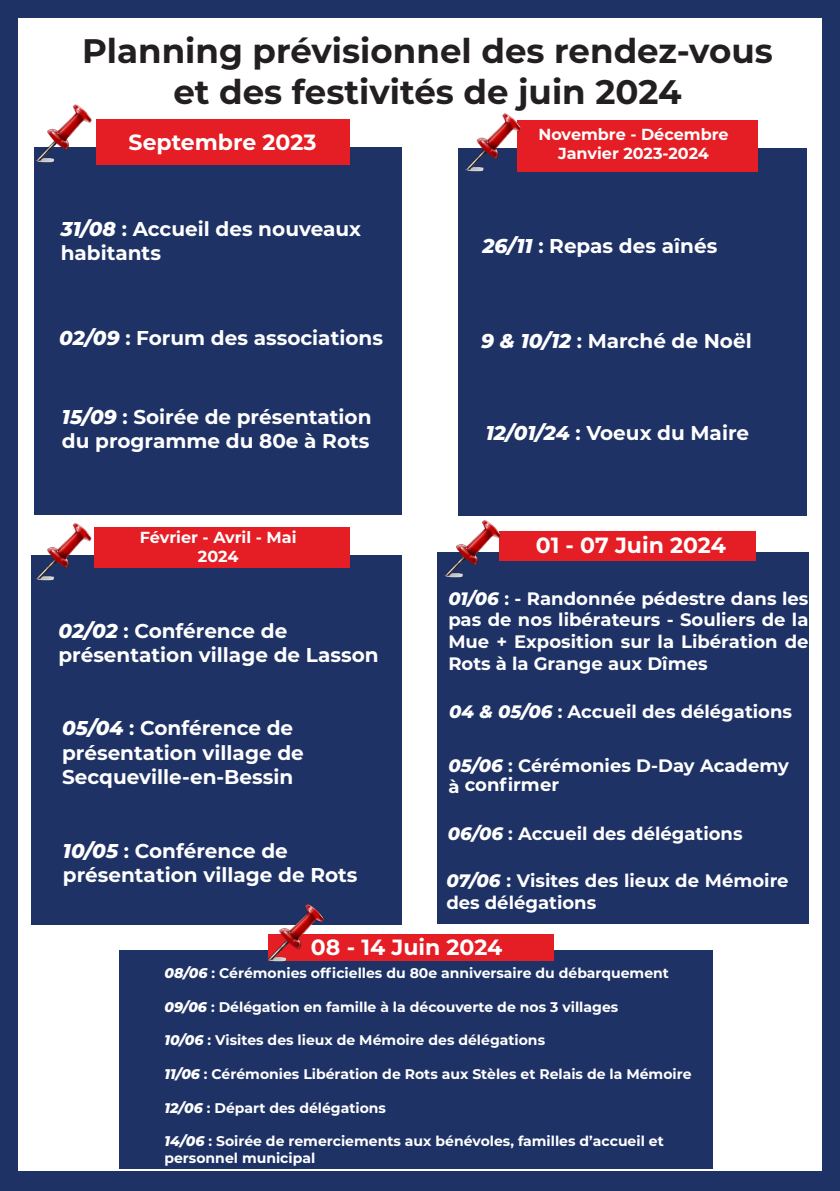
<style>
.page{position:relative;width:840px;height:1191px;background:#fff}
.page>*{position:absolute;margin:0;border:0;box-sizing:border-box;transform-origin:0 0}
.t1{font:700 34px/40.8px "Montserrat";color:#231f20;text-align:center}
.t2{font:700 22px "Montserrat";color:#fff}
.t3{font:700 20px/24px "Montserrat";color:#fff}
.t4{font:700 18px/21.6px "Montserrat";color:#fff}
.t5{font:700 16px "Montserrat";color:#fff}
.t6{font:700 14px "Montserrat";color:#fff}
.s1{font-weight:800;font-style:italic}
</style>
<div class="page">
<div style="left:34px;top:147px;width:367px;height:367px;background:#1e3266"></div>
<div style="left:96px;top:119px;width:254px;height:45px;background:#e51d24"></div>
<img style="left:35px;top:104px;width:57px;height:59px">
<div style="left:457px;top:148px;width:349px;height:367px;background:#1e3266"></div>
<div style="left:516px;top:120px;width:241px;height:52px;background:#e51d24"></div>
<div style="left:32px;top:555px;width:369px;height:370px;background:#1e3266"></div>
<div style="left:94px;top:526px;width:255px;height:41px;background:#e51d24"></div>
<div style="left:436px;top:552px;width:372px;height:371px;background:#1e3266"></div>
<div style="left:499px;top:531px;width:256px;height:30px;background:#e51d24"></div>
<div style="left:119px;top:950px;width:592px;height:218px;background:#1e3266"></div>
<div style="left:268px;top:934px;width:285px;height:26px;background:#e51d24"></div>
<div style="left:0;top:1171px;width:839px;height:20px;background:#1e3266"></div>
<div style="left:0;top:0;width:839px;height:17px;background:#1e3266"></div>
<div style="left:822px;top:0;width:17px;height:1187px;background:#1e3266"></div>
<img style="left:457px;top:114px;width:64px;height:59px">
<img style="left:36px;top:523px;width:63px;height:58px">
<img style="left:436px;top:515px;width:67px;height:64px">
<img style="left:267px;top:904px;width:67px;height:58px">
<div style="left:0;top:4px;width:17px;height:1187px;background:#1e3266"></div>
<p class="t1" style="left:82px;top:29px;width:692px">Planning prévisionnel des rendez-vous et des festivités de juin 2024</p>
<p class="t2" style="left:128px;top:126px;width:189px">Septembre 2023</p>
<p class="t5" style="left:538px;top:122px;width:191px">Novembre - Décembre</p>
<p class="t5" style="left:557px;top:141px;width:152px">Janvier 2023-2024</p>
<p class="t3" style="left:61px;top:216px;width:302px"><span class="s1">31/08</span> : Accueil des nouveaux habitants</p>
<p class="t3" style="left:59px;top:325px;width:325px"><span class="s1">02/09</span> : Forum des associations</p>
<p class="t3" style="left:62px;top:404px;width:311px"><span class="s1">15/09</span> : Soirée de présentation du programme du 80e à Rots</p>
<p class="t5" style="left:140px;top:526px;width:158px">Février - Avril - Mai</p>
<p class="t5" style="left:198px;top:545px;width:42px">2024</p>
<p class="t3" style="left:58px;top:618px;width:230px"><span class="s1">02/02</span> : Conférence de</p>
<p class="t3" style="left:58px;top:642px;width:321px">présentation village de Lasson</p>
<p class="t3" style="left:62px;top:715px;width:232px"><span class="s1">05/04</span> : Conférence de</p>
<p class="t3" style="left:62px;top:739px;width:243px">présentation village de<br>Secqueville-en-Bessin</p>
<p class="t3" style="left:63px;top:837px;width:226px"><span class="s1">10/05</span> : Conférence de</p>
<p class="t3" style="left:63px;top:861px;width:296px">présentation village de Rots</p>
<p class="t3" style="left:482px;top:233px;width:236px"><span class="s1">26/11</span> : Repas des aînés</p>
<p class="t3" style="left:480px;top:328px;width:272px"><span class="s1">9 &amp; 10/12</span> : Marché de Noël</p>
<p class="t3" style="left:485px;top:420px;width:265px"><span class="s1">12/01/24</span> : Voeux du Maire</p>
<p class="t2" style="left:535px;top:530px;width:191px">01 - 07 Juin 2024</p>
<p class="t4" style="left:448px;top:586px;width:361px;text-align:justify"><span class="s1">01/06</span> : - Randonnée pédestre dans les pas de nos libérateurs - Souliers de la Mue + Exposition sur la Libération de Rots à la Grange aux Dîmes</p>
<p class="t4" style="left:449px;top:699px;width:344px"><span class="s1">04 &amp; 05/06</span> : Accueil des délégations</p>
<p class="t4" style="left:448px;top:754px;width:342px;line-height:19.6px"><span class="s1">05/06</span> : Cérémonies D-Day Academy à confirmer</p>
<p class="t4" style="left:447px;top:822px;width:296px"><span class="s1">06/06</span> : Accueil des délégations</p>
<p class="t4" style="left:446px;top:868px;width:343px"><span class="s1">07/06</span> : Visites des lieux de Mémoire des délégations</p>
<p class="t2" style="left:311px;top:931px;width:193px">08 - 14 Juin 2024</p>
<p class="t6" style="left:164px;top:963px;width:506px"><span class="s1">08/06</span> : Cérémonies officielles du 80e anniversaire du débarquement</p>
<p class="t6" style="left:164px;top:996px;width:455px"><span class="s1">09/06</span> : Délégation en famille à la découverte de nos 3 villages</p>
<p class="t6" style="left:164px;top:1030px;width:382px"><span class="s1">10/06</span> : Visites des lieux de Mémoire des délégations</p>
<p class="t6" style="left:164px;top:1064px;width:528px"><span class="s1">11/06</span> : Cérémonies Libération de Rots aux Stèles et Relais de la Mémoire</p>
<p class="t6" style="left:164px;top:1097px;width:223px"><span class="s1">12/06</span> : Départ des délégations</p>
<p class="t6" style="left:164px;top:1131px;width:500px"><span class="s1">14/06</span> : Soirée de remerciements aux bénévoles, familles d’accueil et</p>
<p class="t6" style="left:164px;top:1148px;width:152px">personnel municipal</p>
</div>
